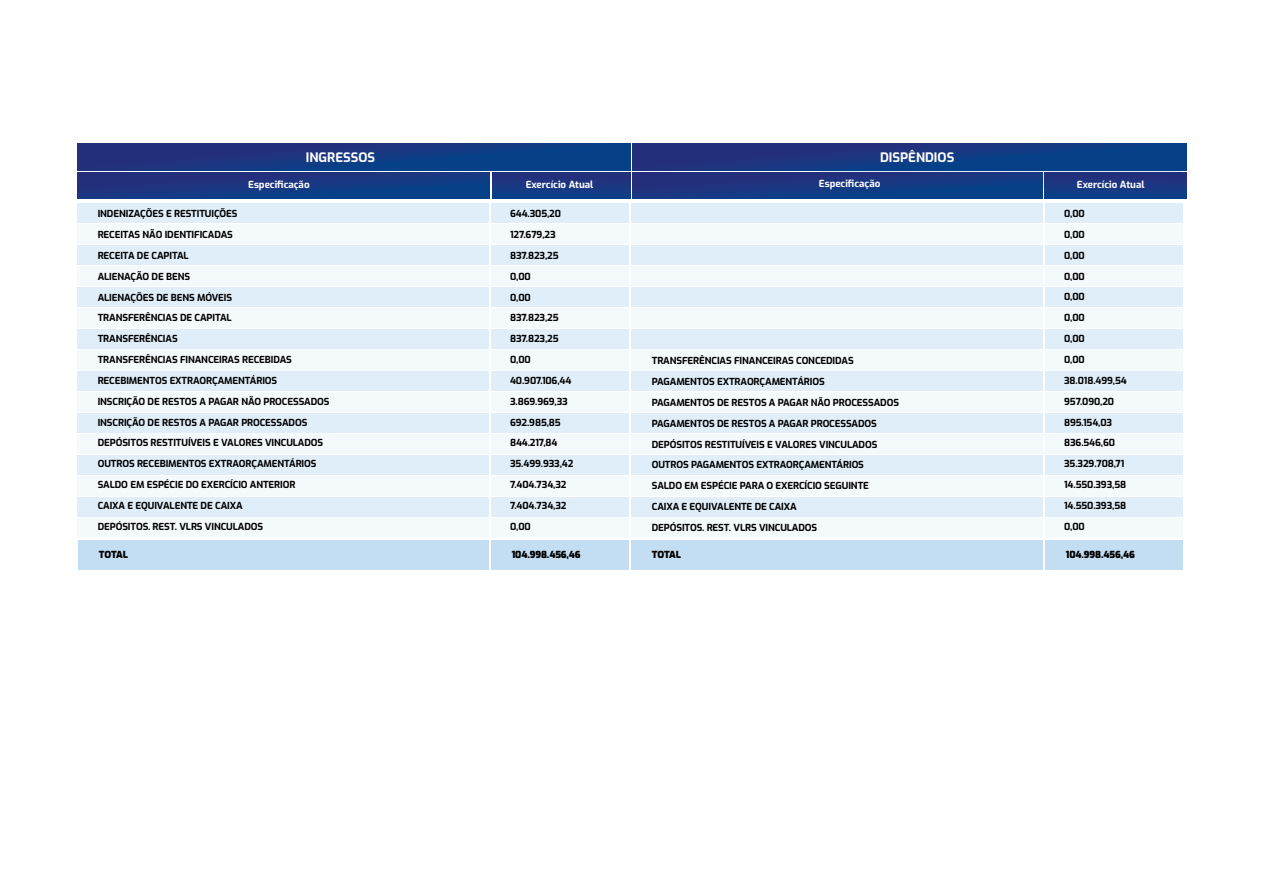
<style>
.page{position:relative;width:1263px;height:893px;background:#fff}
.page>*{position:absolute;margin:0;border:0;box-sizing:border-box;transform-origin:0 0}
.t1{font:700 13.05px "Exo";color:#fff}
.t2{font:700 9.75px "Exo";color:#fff}
.t3{font:700 9.6px/20.9px "Exo";letter-spacing:-.01em;color:#000}
.t4{font:900 9.6px "Exo";letter-spacing:-.01em;color:#000}
</style>
<div class="page">
<svg style="left:820px;top:171px;width:362px;height:17px"></svg>
<div style="left:78px;top:540px;width:411px;height:29px;background:#bddbf2"></div>
<div style="left:491px;top:540px;width:138px;height:29px;background:#bddbf2"></div>
<div style="left:1045px;top:540px;width:138px;height:29px;background:#bddbf2"></div>
<div style="left:631px;top:540px;width:412px;height:29px;background:#bddbf2"></div>
<div style="left:77px;top:144px;width:554px;height:26px;background:linear-gradient(to right,#282e7b,#01438a)"></div>
<div style="left:633px;top:144px;width:553px;height:26px;background:linear-gradient(to right,#282e7b,#01438a)"></div>
<svg style="left:77px;top:172px;width:412px;height:27px;background:#163781"></svg>
<svg style="left:633px;top:172px;width:409px;height:27px;background:#163781"></svg>
<svg style="left:492px;top:172px;width:139px;height:27px;background:#183681"></svg>
<svg style="left:1044px;top:172px;width:142px;height:27px;background:#183681"></svg>
<div style="left:77px;top:204px;width:412px;height:19px;background:#e0eef9"></div>
<div style="left:631px;top:204px;width:412px;height:19px;background:#e0eef9"></div>
<div style="left:491px;top:204px;width:138px;height:19px;background:#e0eef9"></div>
<div style="left:1045px;top:204px;width:138px;height:19px;background:#e0eef9"></div>
<div style="left:77px;top:371px;width:412px;height:19px;background:#e0eef9"></div>
<div style="left:77px;top:455px;width:412px;height:19px;background:#e0eef9"></div>
<div style="left:631px;top:371px;width:412px;height:19px;background:#e0eef9"></div>
<div style="left:631px;top:455px;width:412px;height:19px;background:#e0eef9"></div>
<div style="left:491px;top:371px;width:138px;height:19px;background:#e0eef9"></div>
<div style="left:491px;top:455px;width:138px;height:19px;background:#e0eef9"></div>
<div style="left:1045px;top:371px;width:138px;height:19px;background:#e0eef9"></div>
<div style="left:1045px;top:455px;width:138px;height:19px;background:#e0eef9"></div>
<div style="left:77px;top:287px;width:412px;height:20px;background:#e0eef9"></div>
<div style="left:631px;top:287px;width:412px;height:20px;background:#e0eef9"></div>
<div style="left:491px;top:287px;width:138px;height:20px;background:#e0eef9"></div>
<div style="left:1045px;top:287px;width:138px;height:20px;background:#e0eef9"></div>
<div style="left:77px;top:245px;width:412px;height:20px;background:#e0eef9"></div>
<div style="left:631px;top:245px;width:412px;height:20px;background:#e0eef9"></div>
<div style="left:491px;top:245px;width:138px;height:20px;background:#e0eef9"></div>
<div style="left:1045px;top:245px;width:138px;height:20px;background:#e0eef9"></div>
<div style="left:77px;top:413px;width:412px;height:19px;background:#e0eef9"></div>
<div style="left:77px;top:497px;width:412px;height:19px;background:#e0eef9"></div>
<div style="left:631px;top:413px;width:412px;height:19px;background:#e0eef9"></div>
<div style="left:631px;top:497px;width:412px;height:19px;background:#e0eef9"></div>
<div style="left:491px;top:413px;width:138px;height:19px;background:#e0eef9"></div>
<div style="left:491px;top:497px;width:138px;height:19px;background:#e0eef9"></div>
<div style="left:1045px;top:413px;width:138px;height:19px;background:#e0eef9"></div>
<div style="left:1045px;top:497px;width:138px;height:19px;background:#e0eef9"></div>
<div style="left:77px;top:329px;width:412px;height:20px;background:#e0eef9"></div>
<div style="left:631px;top:329px;width:412px;height:20px;background:#e0eef9"></div>
<div style="left:491px;top:329px;width:138px;height:20px;background:#e0eef9"></div>
<div style="left:1045px;top:329px;width:138px;height:20px;background:#e0eef9"></div>
<div style="left:77px;top:224px;width:412px;height:20px;background:#f4f9fc"></div>
<div style="left:631px;top:224px;width:412px;height:20px;background:#f4f9fc"></div>
<div style="left:491px;top:224px;width:138px;height:20px;background:#f4f9fc"></div>
<div style="left:1045px;top:224px;width:138px;height:20px;background:#f4f9fc"></div>
<div style="left:77px;top:392px;width:412px;height:19px;background:#f4f9fc"></div>
<div style="left:77px;top:476px;width:412px;height:19px;background:#f4f9fc"></div>
<div style="left:77px;top:518px;width:412px;height:20px;background:#f4f9fc"></div>
<div style="left:631px;top:392px;width:412px;height:19px;background:#f4f9fc"></div>
<div style="left:631px;top:476px;width:412px;height:19px;background:#f4f9fc"></div>
<div style="left:631px;top:518px;width:412px;height:20px;background:#f4f9fc"></div>
<div style="left:491px;top:392px;width:138px;height:19px;background:#f4f9fc"></div>
<div style="left:491px;top:476px;width:138px;height:19px;background:#f4f9fc"></div>
<div style="left:491px;top:518px;width:138px;height:20px;background:#f4f9fc"></div>
<div style="left:1045px;top:392px;width:138px;height:19px;background:#f4f9fc"></div>
<div style="left:1045px;top:476px;width:138px;height:19px;background:#f4f9fc"></div>
<div style="left:1045px;top:518px;width:138px;height:20px;background:#f4f9fc"></div>
<div style="left:77px;top:308px;width:412px;height:20px;background:#f4f9fc"></div>
<div style="left:631px;top:308px;width:412px;height:20px;background:#f4f9fc"></div>
<div style="left:491px;top:308px;width:138px;height:20px;background:#f4f9fc"></div>
<div style="left:1045px;top:308px;width:138px;height:20px;background:#f4f9fc"></div>
<div style="left:77px;top:266px;width:412px;height:20px;background:#f4f9fc"></div>
<div style="left:631px;top:266px;width:412px;height:20px;background:#f4f9fc"></div>
<div style="left:491px;top:266px;width:138px;height:20px;background:#f4f9fc"></div>
<div style="left:1045px;top:266px;width:138px;height:20px;background:#f4f9fc"></div>
<div style="left:77px;top:350px;width:412px;height:19px;background:#f4f9fc"></div>
<div style="left:77px;top:434px;width:412px;height:19px;background:#f4f9fc"></div>
<div style="left:631px;top:350px;width:412px;height:19px;background:#f4f9fc"></div>
<div style="left:631px;top:434px;width:412px;height:19px;background:#f4f9fc"></div>
<div style="left:491px;top:350px;width:138px;height:19px;background:#f4f9fc"></div>
<div style="left:491px;top:434px;width:138px;height:19px;background:#f4f9fc"></div>
<div style="left:1045px;top:350px;width:138px;height:19px;background:#f4f9fc"></div>
<div style="left:1045px;top:434px;width:138px;height:19px;background:#f4f9fc"></div>
<h1 class="t1" style="left:306px;top:147px;width:71px">INGRESSOS</h1>
<h1 class="t1" style="left:880px;top:147px;width:76px">DISPÊNDIOS</h1>
<p class="t2" style="left:248px;top:177px;width:63px">Especificação</p>
<p class="t2" style="left:526px;top:177px;width:69px">Exercício Atual</p>
<p class="t2" style="left:819px;top:176px;width:63px">Especificação</p>
<p class="t2" style="left:1077px;top:177px;width:69px">Exercício Atual</p>
<p class="t3" style="left:98px;top:203px;width:233px">INDENIZAÇÕES E RESTITUIÇÕES<br>RECEITAS NÃO IDENTIFICADAS<br>RECEITA DE CAPITAL<br>ALIENAÇÃO DE BENS<br>ALIENAÇÕES DE BENS MÓVEIS<br>TRANSFERÊNCIAS DE CAPITAL<br>TRANSFERÊNCIAS<br>TRANSFERÊNCIAS FINANCEIRAS RECEBIDAS<br>RECEBIMENTOS EXTRAORÇAMENTÁRIOS<br>INSCRIÇÃO DE RESTOS A PAGAR NÃO PROCESSADOS<br>INSCRIÇÃO DE RESTOS A PAGAR PROCESSADOS<br>DEPÓSITOS RESTITUÍVEIS E VALORES VINCULADOS<br>OUTROS RECEBIMENTOS EXTRAORÇAMENTÁRIOS<br>SALDO EM ESPÉCIE DO EXERCÍCIO ANTERIOR<br>CAIXA E EQUIVALENTE DE CAIXA<br>DEPÓSITOS. REST. VLRS VINCULADOS</p>
<p class="t3" style="left:510px;top:203px;width:65px">644.305,20<br>127.679,23<br>837.823,25<br>0,00<br>0,00<br>837.823,25<br>837.823,25<br>0,00<br>40.907.106,44<br>3.869.969,33<br>692.985,85<br>844.217,84<br>35.499.933,42<br>7.404.734,32<br>7.404.734,32<br>0,00</p>
<p class="t3" style="left:1064px;top:203px;width:64px">0,00<br>0,00<br>0,00<br>0,00<br>0,00<br>0,00<br>0,00<br>0,00<br>38.018.499,54<br>957.090,20<br>895.154,03<br>836.546,60<br>35.329.708,71<br>14.550.393,58<br>14.550.393,58<br>0,00</p>
<p class="t3" style="left:652px;top:350px;width:249px">TRANSFERÊNCIAS FINANCEIRAS CONCEDIDAS PAGAMENTOS EXTRAORÇAMENTÁRIOS<br>PAGAMENTOS DE RESTOS A PAGAR NÃO PROCESSADOS PAGAMENTOS DE RESTOS A PAGAR PROCESSADOS DEPÓSITOS RESTITUÍVEIS E VALORES VINCULADOS OUTROS PAGAMENTOS EXTRAORÇAMENTÁRIOS<br>SALDO EM ESPÉCIE PARA O EXERCÍCIO SEGUINTE<br>CAIXA E EQUIVALENTE DE CAIXA<br>DEPÓSITOS. REST. VLRS VINCULADOS</p>
<p class="t4" style="left:99px;top:547px;width:31px">TOTAL</p>
<p class="t4" style="left:512px;top:547px;width:70px">104.998.456,46</p>
<p class="t4" style="left:652px;top:547px;width:31px">TOTAL</p>
<p class="t4" style="left:1066px;top:547px;width:70px">104.998.456,46</p>
</div>
